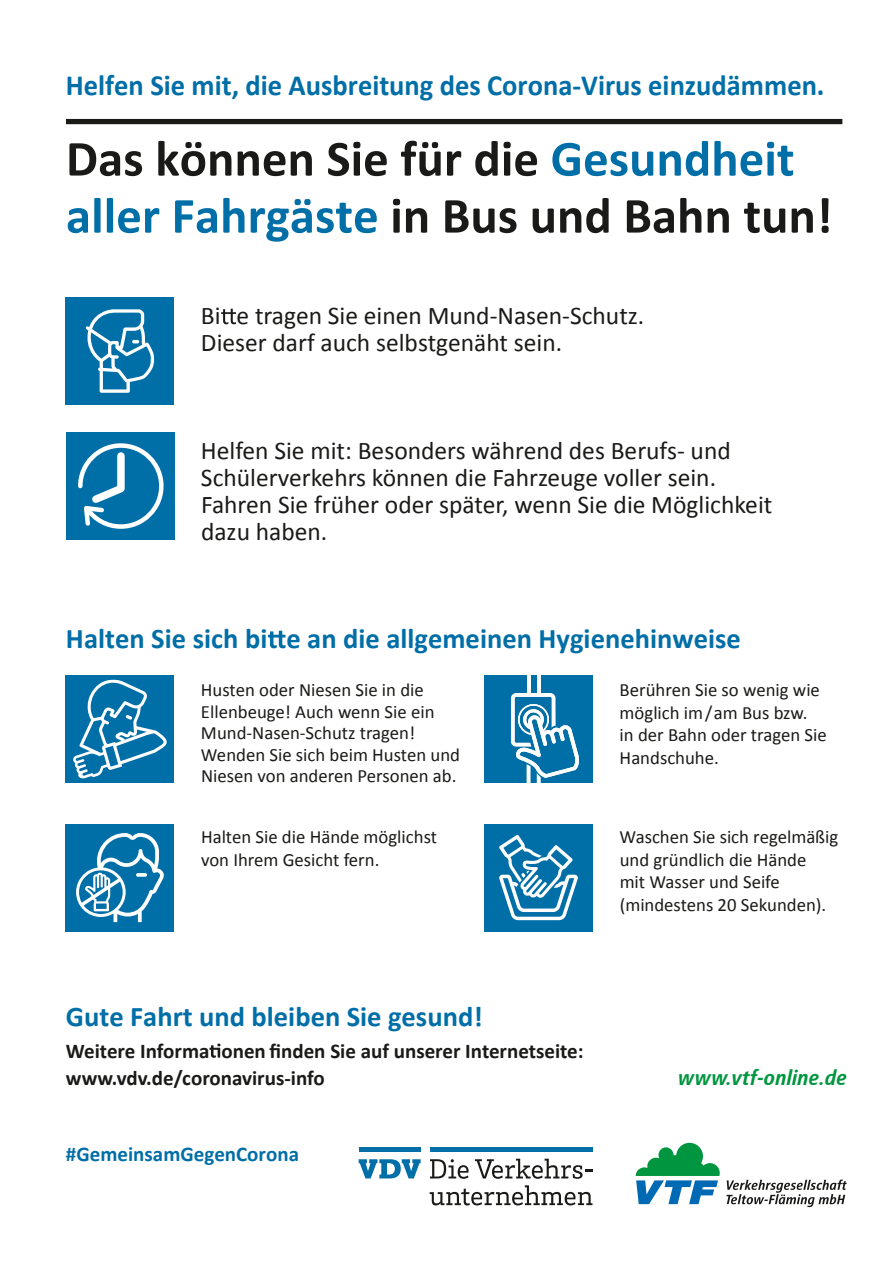
<style>
.page{position:relative;width:893px;height:1263px;background:#fff}
.page>*{position:absolute;margin:0;border:0;box-sizing:border-box;transform-origin:0 0}
.t1{font:700 51px/57px "Calibri";color:#1a1a18}
.t2{font:700 29.4px "Calibri";color:#006ea7}
.t3{font:700 28.5px "Calibri";color:#006ea7}
.t4{font:25.5px/27px "Calibri";color:#1a1a18}
.t5{font:700 21px/27px "Calibri";color:#1a1a18}
.t6{font:700 21px "Calibri";color:#006ea7}
.t7{font:italic 700 21px "Transit";letter-spacing:-.01em;color:#00963f}
.t8{font:18.75px/22.5px "Calibri";color:#1a1a18}
.s1{color:#006ea7}
</style>
<div class="page">
<div style="left:66px;top:119px;width:776px;height:5px;background:#1a1a18"></div>
<svg style="left:268px;top:631px;width:18px;height:17px"></svg>
<svg style="left:221px;top:309px;width:15px;height:15px"></svg>
<svg style="left:359px;top:1159px;width:62px;height:19px"></svg>
<hr style="left:359px;top:1148px;width:62px;height:4px;background:#006ea7">
<hr style="left:430px;top:1148px;width:162px;height:4px;background:#006ea7">
<svg style="left:430px;top:1159px;width:38px;height:20px"></svg>
<svg style="left:475px;top:1159px;width:117px;height:20px"></svg>
<svg style="left:430px;top:1185px;width:162px;height:20px"></svg>
<svg style="left:209px;top:1044px;width:11px;height:14px"></svg>
<div style="left:484px;top:675px;width:108px;height:108px;background:#006ea7"></div>
<svg style="left:527px;top:675px;width:3px;height:18px"></svg>
<hr style="left:537px;top:675px;width:4px;height:20px;background:#fff">
<svg style="left:511px;top:693px;width:68px;height:90px"></svg>
<div style="left:484px;top:824px;width:108px;height:108px;background:#006ea7"></div>
<svg style="left:499px;top:835px;width:79px;height:85px"></svg>
<div style="left:67px;top:432px;width:108px;height:108px;background:#006ea7"></div>
<svg style="left:78px;top:443px;width:86px;height:86px"></svg>
<div style="left:66px;top:297px;width:108px;height:108px;background:#006ea7"></div>
<svg style="left:86px;top:309px;width:68px;height:84px"></svg>
<div style="left:66px;top:824px;width:108px;height:108px;background:#006ea7"></div>
<svg style="left:76px;top:833px;width:88px;height:89px"></svg>
<div style="left:66px;top:675px;width:108px;height:108px;background:#006ea7"></div>
<svg style="left:73px;top:679px;width:94px;height:100px"></svg>
<svg style="left:635px;top:1142px;width:212px;height:65px"></svg>
<h2 class="t2" style="left:66px;top:66px;width:760px">Helfen Sie mit, die Ausbreitung des Corona-Virus einzudämmen.</h2>
<h1 class="t1" style="left:66px;top:130px;width:768px">Das können Sie für die <span class="s1">Gesundheit aller Fahrgäste</span> in Bus und Bahn tun!</h1>
<h3 class="t4" style="left:201px;top:302px;width:445px">Bi e tragen Sie einen Mund-Nasen-Schutz.<br>Dieser darf auch selbstgenäht sein.</h3>
<h3 class="t4" style="left:201px;top:437px;width:573px">Helfen Sie mit: Besonders während des Berufs- und Schülerverkehrs können die Fahrzeuge voller sein.<br>Fahren Sie früher oder später, wenn Sie die Möglichkeit dazu haben.</h3>
<h3 class="t3" style="left:66px;top:620px;width:676px">Halten Sie sich bi e an die allgemeinen Hygienehinweise</h3>
<p class="t8" style="left:201px;top:679px;width:261px;line-height:21.6px">Husten oder Niesen Sie in die<br>Ellenbeuge! Auch wenn Sie ein<br>Mund-Nasen-Schutz tragen!<br>Wenden Sie sich beim Husten und<br>Niesen von anderen Personen ab.</p>
<p class="t8" style="left:201px;top:826px;width:238px">Halten Sie die Hände möglichst von Ihrem Gesicht fern.</p>
<h3 class="t3" style="left:66px;top:998px;width:418px">Gute Fahrt und bleiben Sie gesund!</h3>
<p class="t5" style="left:66px;top:1037px;width:519px">Weitere Informa onen finden Sie auf unserer Internetseite: www.vdv.de/coronavirus-info</p>
<p class="t6" style="left:66px;top:1141px;width:235px">#GemeinsamGegenCorona</p>
<p class="t8" style="left:620px;top:679px;width:209px">Berühren Sie so wenig wie möglich im/am Bus bzw.<br>in der Bahn oder tragen Sie<br>Handschuhe.</p>
<p class="t8" style="left:620px;top:826px;width:220px">Waschen Sie sich regelmäßig und gründlich die Hände<br>mit Wasser und Seife (mindestens 20 Sekunden).</p>
<p class="t7" style="left:678px;top:1065px;width:170px">www.vtf-online.de</p>
</div>
